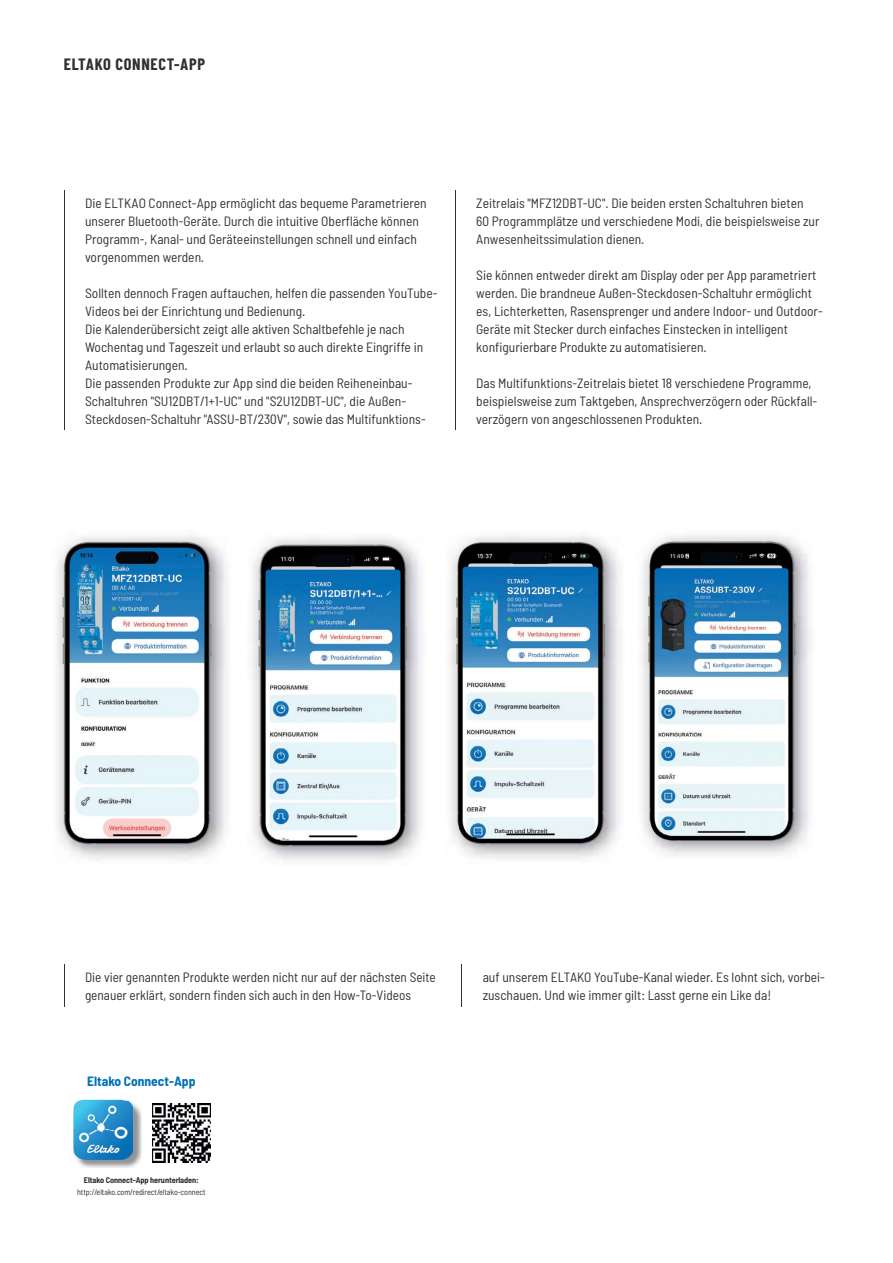
<style>
.page{position:relative;width:893px;height:1263px;background:#fff}
.page>*{position:absolute;margin:0;border:0;box-sizing:border-box;transform-origin:0 0}
.t1{font:700 16.5px "Barlow Condensed";letter-spacing:.04em;color:#323031}
.t2{font:semi-condensed 13.5px/18px "Barlow";color:#323031}
.t3{font:700 semi-condensed 13.5px "Barlow";color:#0071ba}
.t4{font:semi-condensed 8.25px "Barlow";letter-spacing:-.01em;color:#323031}
.t5{font:700 semi-condensed 8.25px "Barlow";letter-spacing:-.01em;color:#323031}
</style>
<div class="page">
<img style="left:57px;top:535px;width:171px;height:325px">
<img style="left:63px;top:541px;width:149px;height:304px">
<img style="left:258px;top:544px;width:149px;height:303px">
<img style="left:456px;top:541px;width:149px;height:304px">
<hr style="left:64px;top:190px;width:1px;height:240px;background:#323031">
<hr style="left:64px;top:964px;width:1px;height:42px;background:#323031">
<hr style="left:461px;top:964px;width:1px;height:42px;background:#323031">
<hr style="left:455px;top:190px;width:1px;height:240px;background:#323031">
<img style="left:77px;top:1104px;width:65px;height:64px">
<img style="left:73px;top:1100px;width:30px;height:30px">
<img style="left:103px;top:1100px;width:25px;height:1px">
<img style="left:73px;top:1130px;width:60px;height:29px">
<img style="left:75px;top:1101px;width:58px;height:29px">
<img style="left:152px;top:1104px;width:58px;height:58px">
<img style="left:648px;top:540px;width:148px;height:302px">
<p class="t1" style="left:64px;top:55px;width:143px">ELTAKO CONNECT-APP</p>
<p class="t2" style="left:85px;top:196px;width:343px">Die ELTKAO Connect-App ermöglicht das bequeme Parametrieren unserer Bluetooth-Geräte. Durch die intuitive Oberfläche können Programm-, Kanal- und Geräteeinstellungen schnell und einfach vorgenommen werden.</p>
<p class="t2" style="left:85px;top:286px;width:354px">Sollten dennoch Fragen auftauchen, helfen die passenden YouTube-Videos bei der Einrichtung und Bedienung.<br>Die Kalenderübersicht zeigt alle aktiven Schaltbefehle je nach Wochentag und Tageszeit und erlaubt so auch direkte Eingriffe in Automatisierungen.<br>Die passenden Produkte zur App sind die beiden Reiheneinbau-Schaltuhren "SU12DBT/1+1-UC" und "S2U12DBT-UC", die Außen-Steckdosen-Schaltuhr "ASSU-BT/230V", sowie das Multifunktions-</p>
<p class="t2" style="left:476px;top:196px;width:345px">Zeitrelais "MFZ12DBT-UC". Die beiden ersten Schaltuhren bieten<br>60 Programmplätze und verschiedene Modi, die beispielsweise zur<br>Anwesenheitssimulation dienen.</p>
<p class="t2" style="left:476px;top:268px;width:348px">Sie können entweder direkt am Display oder per App parametriert werden. Die brandneue Außen-Steckdosen-Schaltuhr ermöglicht es, Lichterketten, Rasensprenger und andere Indoor- und Outdoor-Geräte mit Stecker durch einfaches Einstecken in intelligent konfigurierbare Produkte zu automatisieren.</p>
<p class="t2" style="left:476px;top:376px;width:343px">Das Multifunktions-Zeitrelais bietet 18 verschiedene Programme, beispielsweise zum Taktgeben, Ansprechverzögern oder Rückfall&shy;verzögern von angeschlossenen Produkten.</p>
<p class="t2" style="left:85px;top:970px;width:352px">Die vier genannten Produkte werden nicht nur auf der nächsten Seite genauer erklärt, sondern finden sich auch in den How-To-Videos</p>
<p class="t2" style="left:483px;top:970px;width:344px">auf unserem ELTAKO YouTube-Kanal wieder. Es lohnt sich, vorbei&shy;zuschauen. Und wie immer gilt: Lasst gerne ein Like da!</p>
<p class="t3" style="left:87px;top:1076px;width:110px">Eltako Connect-App</p>
<p class="t5" style="left:84px;top:1177px;width:116px">Eltako Connect-App herunterladen:</p>
<p class="t4" style="left:77px;top:1189px;width:130px">http://eltako.com/redirect/eltako-connect</p>
</div>
